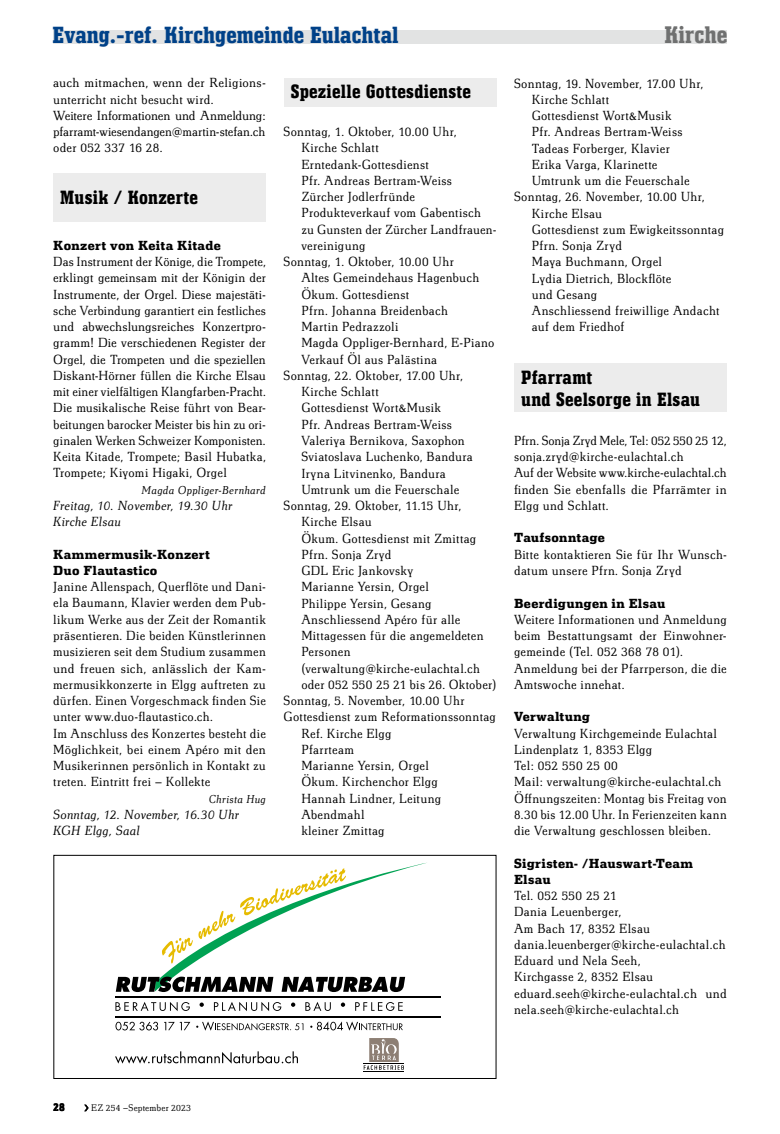
<style>
.page{position:relative;width:780px;height:1134px;background:#fff}
.page>*{position:absolute;margin:0;border:0;box-sizing:border-box;transform-origin:0 0}
.t1{font:700 25px "Technotyp Condensed";letter-spacing:.005em;color:#6f7070}
.t2{font:700 24.38px "Technotyp Condensed";color:#004188}
.t3{font:700 20px/21.2px "Technotyp Condensed";letter-spacing:.015em;color:#000}
.t4{font:300 13.75px/16.2px "Technotyp";letter-spacing:.02em;color:#000}
.t5{font:700 13.75px/16.2px "Technotyp";letter-spacing:.025em;color:#000}
.t6{font:italic 300 13.75px/16.2px "Technotyp";letter-spacing:.01em;color:#000}
.t7{font:700 12.5px "Technotyp Condensed";color:#000}
.t8{font:italic 300 11.88px "Technotyp";letter-spacing:.015em;color:#000}
.t9{font:300 10px "Technotyp";letter-spacing:.02em;color:#000}
</style>
<div class="page">
<div style="left:53px;top:30px;width:673px;height:13px;background:#e2e3e3"></div>
<svg style="left:84px;top:1104px;width:5px;height:7px"></svg>
<div style="left:53px;top:173px;width:213px;height:49px;background:#ececec"></div>
<div style="left:283px;top:78px;width:213px;height:28px;background:#ececec"></div>
<div style="left:514px;top:363px;width:212px;height:49px;background:#ececec"></div>
<svg style="left:115px;top:1002px;width:75px;height:9px"></svg>
<svg style="left:199px;top:1002px;width:5px;height:5px"></svg>
<svg style="left:214px;top:1002px;width:67px;height:9px"></svg>
<svg style="left:291px;top:1002px;width:4px;height:5px"></svg>
<svg style="left:305px;top:1002px;width:26px;height:9px"></svg>
<svg style="left:341px;top:1002px;width:4px;height:5px"></svg>
<svg style="left:355px;top:1002px;width:47px;height:9px"></svg>
<svg style="left:116px;top:863px;width:310px;height:129px"></svg>
<hr style="left:116px;top:996px;width:325px;height:2px;background:#000">
<hr style="left:116px;top:1016px;width:325px;height:1px;background:#000">
<svg style="left:115px;top:1051px;width:183px;height:13px"></svg>
<svg style="left:115px;top:1022px;width:43px;height:8px"></svg>
<svg style="left:164px;top:1022px;width:26px;height:8px"></svg>
<svg style="left:196px;top:1021px;width:107px;height:10px"></svg>
<svg style="left:310px;top:1021px;width:93px;height:10px"></svg>
<hr style="left:363px;top:1071px;width:41px;height:1px;background:#000">
<hr style="left:363px;top:1063px;width:41px;height:1px;background:#000">
<svg style="left:364px;top:1038px;width:40px;height:32px"></svg>
<div style="left:53px;top:855px;width:443px;height:224px;border:1px solid #000"></div>
<h2 class="t2" style="left:53px;top:21px;width:348px">Evang.-ref. Kirchgemeinde Eulachtal</h2>
<h1 class="t1" style="left:664px;top:20px;width:64px">Kirche</h1>
<p class="t4" style="left:53px;top:75px;width:214px">auch mitmachen, wenn der Religions&shy;unterricht nicht besucht wird.<br>Weitere Informationen und Anmeldung: pfarramt-wiesendangen@martin-stefan.ch oder 052 337 16 28.</p>
<h3 class="t3" style="left:60px;top:187px;width:139px">Musik / Konzerte</h3>
<p class="t5" style="left:53px;top:237px;width:169px">Konzert von Keita Kitade</p>
<p class="t4" style="left:53px;top:253px;width:214px;text-align:justify">Das Instrument der Könige, die Trompete, erklingt gemeinsam mit der Königin der Instrumente, der Orgel. Diese majestäti&shy;sche Verbindung garantiert ein festliches und abwechslungsreiches Konzertpro&shy;gramm! Die verschiedenen Register der Orgel, die Trompeten und die speziellen Diskant-Hörner füllen die Kirche Elsau mit einer vielfältigen Klangfarben-Pracht.<br>Die musikalische Reise führt von Bear&shy;beitungen barocker Meister bis hin zu ori&shy;ginalen Werken Schweizer Komponisten.<br>Keita Kitade, Trompete; Basil Hubatka, Trompete; Kiyomi Higaki, Orgel</p>
<p class="t8" style="left:142px;top:483px;width:126px">Magda Oppliger-Bernhard</p>
<p class="t6" style="left:53px;top:497px;width:181px">Freitag, 10. November, 19.30 Uhr<br>Kirche Elsau</p>
<p class="t5" style="left:53px;top:546px;width:158px">Kammermusik-Konzert<br>Duo Flautastico</p>
<p class="t4" style="left:53px;top:578px;width:214px">Janine Allenspach, Querflöte und Dani&shy;ela Baumann, Klavier werden dem Pub&shy;likum Werke aus der Zeit der Romantik präsentieren. Die beiden Künstlerinnen musizieren seit dem Studium zusammen und freuen sich, anlässlich der Kam&shy;mermusikkonzerte in Elgg auftreten zu dürfen. Einen Vorgeschmack finden Sie unter www.duo-flautastico.ch.<br>Im Anschluss des Konzertes besteht die Möglichkeit, bei einem Apéro mit den Musikerinnen persönlich in Kontakt zu treten. Eintritt frei – Kollekte</p>
<p class="t8" style="left:209px;top:792px;width:59px">Christa Hug</p>
<p class="t6" style="left:53px;top:806px;width:188px">Sonntag, 12. November, 16.30 Uhr<br>KGH Elgg, Saal</p>
<p class="t4" style="left:514px;top:75px;width:191px">Sonntag, 19. November, 17.00 Uhr,</p>
<p class="t4" style="left:531px;top:91px;width:79px">Kirche Schlatt</p>
<p class="t4" style="left:531px;top:107px;width:141px">Gottesdienst Wort&amp;Musik</p>
<p class="t4" style="left:531px;top:123px;width:152px">Pfr. Andreas Bertram-Weiss</p>
<p class="t4" style="left:531px;top:140px;width:139px">Tadeas Forberger, Klavier</p>
<p class="t4" style="left:531px;top:156px;width:127px">Erika Varga, Klarinette</p>
<p class="t4" style="left:531px;top:172px;width:159px">Umtrunk um die Feuerschale</p>
<p class="t4" style="left:514px;top:188px;width:192px">Sonntag, 26. November, 10.00 Uhr,</p>
<p class="t4" style="left:531px;top:205px;width:72px">Kirche Elsau</p>
<p class="t4" style="left:531px;top:221px;width:194px">Gottesdienst zum Ewigkeitssonntag</p>
<p class="t4" style="left:531px;top:237px;width:92px">Pfrn. Sonja Zryd</p>
<p class="t4" style="left:531px;top:253px;width:132px">Maya Buchmann, Orgel</p>
<p class="t4" style="left:531px;top:270px;width:141px">Lydia Dietrich, Blockflöte</p>
<p class="t4" style="left:531px;top:286px;width:67px">und Gesang</p>
<p class="t4" style="left:531px;top:302px;width:189px">Anschliessend freiwillige Andacht</p>
<p class="t4" style="left:531px;top:319px;width:94px">auf dem Friedhof</p>
<h3 class="t3" style="left:521px;top:367px;width:180px">Pfarramt<br>und Seelsorge in Elsau</h3>
<p class="t4" style="left:514px;top:432px;width:214px">Pfrn. Sonja Zryd Mele, Tel: 052 550 25 12, sonja.zryd@kirche-eulachtal.ch<br>Auf der Website www.kirche-eulachtal.ch finden Sie ebenfalls die Pfarrämter in Elgg und Schlatt.</p>
<p class="t5" style="left:514px;top:529px;width:92px">Taufsonntage</p>
<p class="t4" style="left:514px;top:546px;width:214px">Bitte kontaktieren Sie für Ihr Wunsch&shy;datum unsere Pfrn. Sonja Zryd</p>
<p class="t5" style="left:514px;top:594px;width:153px">Beerdigungen in Elsau</p>
<p class="t4" style="left:514px;top:611px;width:214px">Weitere Informationen und Anmeldung beim Bestattungsamt der Einwohner&shy;gemeinde (Tel. 052 368 78 01).<br>Anmeldung bei der Pfarrperson, die die<br>Amtswoche innehat.</p>
<p class="t5" style="left:514px;top:708px;width:78px">Verwaltung</p>
<p class="t4" style="left:514px;top:725px;width:214px">Verwaltung Kirchgemeinde Eulachtal Lindenplatz 1, 8353 Elgg<br>Tel: 052 550 25 00<br>Mail: verwaltung@kirche-eulachtal.ch Öffnungszeiten: Montag bis Freitag von 8.30 bis 12.00 Uhr. In Ferienzeiten kann die Verwaltung geschlossen bleiben.</p>
<p class="t5" style="left:514px;top:854px;width:180px">Sigristen- /Hauswart-Team<br>Elsau</p>
<p class="t4" style="left:514px;top:887px;width:214px">Tel. 052 550 25 21<br>Dania Leuenberger,<br>Am Bach 17, 8352 Elsau dania.leuenberger@kirche-eulachtal.ch<br>Eduard und Nela Seeh,<br>Kirchgasse 2, 8352 Elsau eduard.seeh@kirche-eulachtal.ch und nela.seeh@kirche-eulachtal.ch</p>
<h3 class="t3" style="left:291px;top:81px;width:182px">Spezielle Gottesdienste</h3>
<p class="t4" style="left:283px;top:123px;width:174px">Sonntag, 1. Oktober, 10.00 Uhr,</p>
<p class="t4" style="left:301px;top:140px;width:79px">Kirche Schlatt</p>
<p class="t4" style="left:301px;top:156px;width:129px">Erntedank-Gottesdienst</p>
<p class="t4" style="left:301px;top:172px;width:152px">Pfr. Andreas Bertram-Weiss</p>
<p class="t4" style="left:301px;top:188px;width:115px">Zürcher Jodlerfründe</p>
<p class="t4" style="left:301px;top:205px;width:181px">Produkteverkauf vom Gabentisch</p>
<p class="t4" style="left:301px;top:221px;width:197px">zu Gunsten der Zürcher Landfrauen-</p>
<p class="t4" style="left:301px;top:237px;width:66px">vereinigung</p>
<p class="t4" style="left:283px;top:253px;width:172px">Sonntag, 1. Oktober, 10.00 Uhr</p>
<p class="t4" style="left:301px;top:270px;width:179px">Altes Gemeindehaus Hagenbuch</p>
<p class="t4" style="left:301px;top:286px;width:109px">Ökum. Gottesdienst</p>
<p class="t4" style="left:301px;top:302px;width:148px">Pfrn. Johanna Breidenbach</p>
<p class="t4" style="left:301px;top:318px;width:99px">Martin Pedrazzoli</p>
<p class="t4" style="left:301px;top:335px;width:195px">Magda Oppliger-Bernhard, E-Piano</p>
<p class="t4" style="left:301px;top:351px;width:137px">Verkauf Öl aus Palästina</p>
<p class="t4" style="left:283px;top:367px;width:181px">Sonntag, 22. Oktober, 17.00 Uhr,</p>
<p class="t4" style="left:301px;top:383px;width:79px">Kirche Schlatt</p>
<p class="t4" style="left:301px;top:400px;width:141px">Gottesdienst Wort&amp;Musik</p>
<p class="t4" style="left:301px;top:416px;width:152px">Pfr. Andreas Bertram-Weiss</p>
<p class="t4" style="left:301px;top:432px;width:165px">Valeriya Bernikova, Saxophon</p>
<p class="t4" style="left:301px;top:448px;width:173px">Sviatoslava Luchenko, Bandura</p>
<p class="t4" style="left:301px;top:465px;width:146px">Iryna Litvinenko, Bandura</p>
<p class="t4" style="left:301px;top:481px;width:159px">Umtrunk um die Feuerschale</p>
<p class="t4" style="left:283px;top:497px;width:179px">Sonntag, 29. Oktober, 11.15 Uhr,</p>
<p class="t4" style="left:301px;top:513px;width:72px">Kirche Elsau</p>
<p class="t4" style="left:301px;top:530px;width:176px">Ökum. Gottesdienst mit Zmittag</p>
<p class="t4" style="left:301px;top:546px;width:92px">Pfrn. Sonja Zryd</p>
<p class="t4" style="left:301px;top:562px;width:113px">GDL Eric Jankovsky</p>
<p class="t4" style="left:301px;top:578px;width:129px">Marianne Yersin, Orgel</p>
<p class="t4" style="left:301px;top:595px;width:132px">Philippe Yersin, Gesang</p>
<p class="t4" style="left:301px;top:611px;width:160px">Anschliessend Apéro für alle</p>
<p class="t4" style="left:301px;top:627px;width:184px">Mittagessen für die angemeldeten</p>
<p class="t4" style="left:301px;top:643px;width:51px">Personen</p>
<p class="t4" style="left:301px;top:660px;width:180px">(verwaltung@kirche-eulachtal.ch</p>
<p class="t4" style="left:301px;top:676px;width:196px">oder 052 550 25 21 bis 26. Oktober)</p>
<p class="t4" style="left:283px;top:692px;width:182px">Sonntag, 5. November, 10.00 Uhr</p>
<p class="t4" style="left:283px;top:708px;width:214px">Gottesdienst zum Reformationssonntag</p>
<p class="t4" style="left:301px;top:725px;width:92px">Ref. Kirche Elgg</p>
<p class="t4" style="left:301px;top:741px;width:54px">Pfarrteam</p>
<p class="t4" style="left:301px;top:757px;width:129px">Marianne Yersin, Orgel</p>
<p class="t4" style="left:301px;top:773px;width:138px">Ökum. Kirchenchor Elgg</p>
<p class="t4" style="left:301px;top:790px;width:141px">Hannah Lindner, Leitung</p>
<p class="t4" style="left:301px;top:806px;width:65px">Abendmahl</p>
<p class="t4" style="left:301px;top:822px;width:85px">kleiner Zmittag</p>
<p class="t7" style="left:53px;top:1100px;width:13px">28</p>
<p class="t9" style="left:91px;top:1102px;width:101px">EZ 254 –September 2023</p>
</div>
